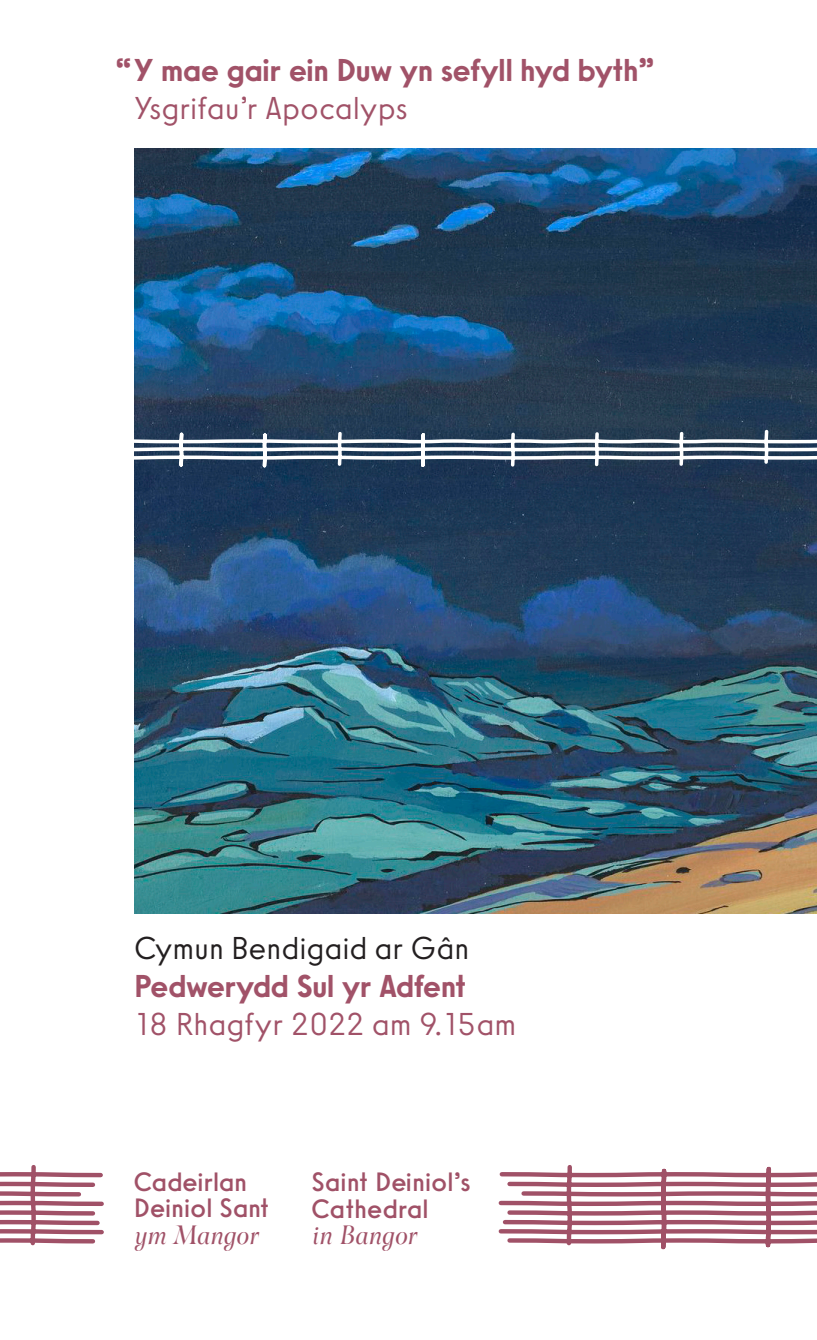
<style>
.page{position:relative;width:817px;height:1340px;background:#fff}
.page>*{position:absolute;margin:0;border:0;box-sizing:border-box;transform-origin:0 0}
.t1{font:100 31.5px/37.8px "Sawton Circular";color:#a15268}
.t2{font:500 31.5px "Sawton Circular";color:#a15268}
.t3{font:100 31.5px "Sawton Circular";color:#231f20}
.t4{font:26.55px/26.6px "Sawton Circular";letter-spacing:.01em;color:#a05167}
.s1{font-weight:500}
.s2{font-family:"Scilla";font-style:italic}
</style>
<div class="page">
<svg style="left:0;top:1165px;width:816px;height:85px"></svg>
<img style="left:134px;top:148px;width:682px;height:765px">
<svg style="left:134px;top:428px;width:682px;height:42px"></svg>
<p class="t2" style="left:115px;top:51px;width:540px">“Y mae gair ein Duw yn sefyll hyd byth”</p>
<p class="t1" style="left:134px;top:89px;width:275px">Ysgrifau’r Apocalyps</p>
<p class="t3" style="left:134px;top:929px;width:336px">Cymun Bendigaid ar Gân</p>
<p class="t1" style="left:134px;top:967px;width:383px"><span class="s1">Pedwerydd Sul yr Adfent<br></span>18 Rhagfyr 2022 am 9.15am</p>
<p class="t4" style="left:134px;top:1168px;width:137px">Cadeirlan<br>Deiniol Sant <span class="s2">ym Mangor</span></p>
<p class="t4" style="left:311px;top:1168px;width:160px">Saint Deiniol’s<br>Cathedral<br><span class="s2">in Bangor</span></p>
</div>
